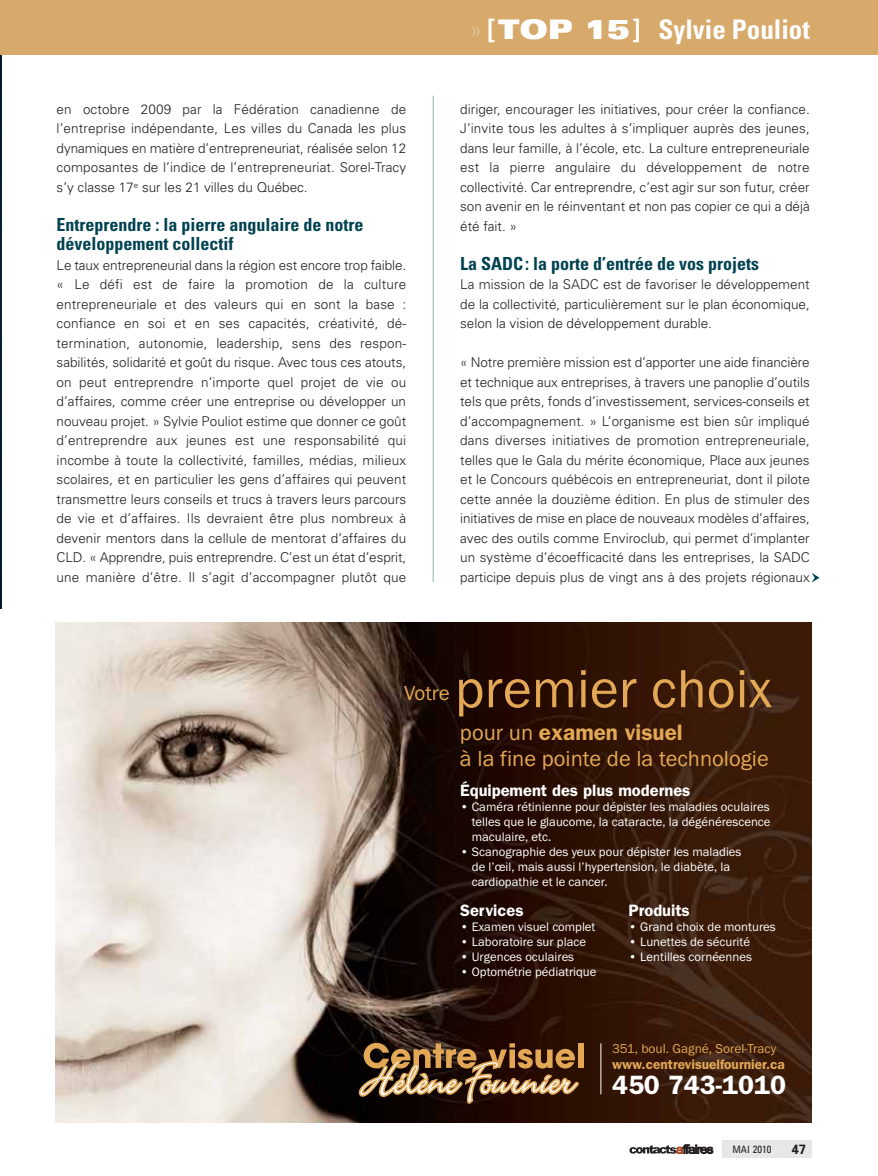
<style>
.page{position:relative;width:878px;height:1176px;background:#fff}
.page>*{position:absolute;margin:0;border:0;box-sizing:border-box;transform-origin:0 0}
.t1{font:55.5px "Franklin Gothic";color:#e2a855}
.t2{font:700 condensed 27px "Univers";color:#fff}
.t3{font:600 26.55px "Franklin Gothic";color:#fff}
.t4{font:22.5px/25.5px "Franklin Gothic";color:#e2a855}
.t5{font:21px "Franklin Gothic";letter-spacing:-.005em;color:#e2a855}
.t6{font:700 condensed 18px/19.5px "Univers";color:#004250}
.t7{font:600 16.5px "Franklin Gothic";color:#fff}
.t8{font:600 13.65px "Franklin Gothic";color:#e2a855}
.t9{font:300 13.5px/19.5px "Univers";color:#231f20;text-align:justify}
.t10{font:700 13.5px "Univers";color:#231f20}
.t11{font:13.35px "Franklin Gothic";color:#e2a855}
.t12{font:12.75px/15px "Franklin Gothic";color:#fff;text-align:justify}
.t13{font:condensed 10.5px "Univers";color:#231f20}
.s1{font-weight:300;color:#e4c194}
.s2{font-weight:900;font-stretch:expanded}
.s3{font-weight:600}
.s4{font-size:10.2px}
</style>
<div class="page">
<div style="left:722px;top:1140px;width:89px;height:17px;background:#e6e7e8"></div>
<svg style="left:629px;top:1144px;width:84px;height:9px"></svg>
<img style="left:0;top:55px;width:1px;height:554px">
<div style="left:1px;top:0;width:877px;height:55px;background:#d7a96b"></div>
<hr style="left:0;top:0;width:1px;height:55px;background:#d7a96b">
<hr style="left:433px;top:96px;width:1px;height:486px;background:#90b1bc">
<svg style="left:811px;top:573px;width:8px;height:10px"></svg>
<img style="left:55px;top:622px;width:756px;height:500px">
<div style="left:578px;top:1043px;width:5px;height:24px;background:#e2a855"></div>
<svg style="left:359px;top:1042px;width:220px;height:61px"></svg>
<hr style="left:600px;top:1043px;width:1px;height:51px;background:#fff">
<p class="t9" style="left:57px;top:100px;width:351px">en octobre 2009 par la Fédération canadienne de l’entreprise indépendante, Les villes du Canada les plus dynamiques en matière d’entrepreneuriat, réalisée selon 12 composantes de l’indice de l’entrepreneuriat. Sorel-Tracy s’y classe 17<sup>e</sup> sur les 21 villes du Québec.</p>
<h3 class="t6" style="left:57px;top:216px;width:308px">Entreprendre : la pierre angulaire de notre développement collectif</h3>
<p class="t9" style="left:57px;top:256px;width:351px">Le taux entrepreneurial dans la région est encore trop faible. « Le défi est de faire la promotion de la culture entrepreneuriale et des valeurs qui en sont la base : confiance en soi et en ses capacités, créativité, dé - termination, autonomie, leadership, sens des respon - sabilités, solidarité et goût du risque. Avec tous ces atouts, on peut entreprendre n’importe quel projet de vie ou d’affaires, comme créer une entreprise ou développer un nouveau projet. » Sylvie Pouliot estime que donner ce goût d’entreprendre aux jeunes est une responsabilité qui incombe à toute la collectivité, familles, médias, milieux scolaires, et en particulier les gens d’affaires qui peuvent transmettre leurs conseils et trucs à travers leurs parcours de vie et d’affaires. Ils devraient être plus nombreux à devenir mentors dans la cellule de mentorat d’affaires du CLD. « Apprendre, puis entreprendre. C’est un état d’esprit, une manière d’être. Il s’agit d’accompagner plutôt que</p>
<h2 class="t2" style="left:471px;top:19px;width:340px"><span class="s1">»</span> [<span class="s2">TOP 15</span>] Sylvie Pouliot</h2>
<p class="t9" style="left:460px;top:100px;width:351px">diriger, encourager les initiatives, pour créer la confiance.<br>J’invite tous les adultes à s’impliquer auprès des jeunes, dans leur famille, à l’école, etc. La culture entrepreneuriale est la pierre angulaire du développement de notre collectivité. Car entreprendre, c’est agir sur son futur, créer son avenir en le réinventant et non pas copier ce qui a déjà été fait. »</p>
<h3 class="t6" style="left:460px;top:255px;width:300px">La SADC: la porte d’entrée de vos projets</h3>
<p class="t9" style="left:460px;top:276px;width:351px">La mission de la SADC est de favoriser le développement de la collectivité, particulièrement sur le plan économique, selon la vision de développement durable.</p>
<p class="t9" style="left:460px;top:354px;width:351px">« Notre première mission est d’apporter une aide financière et technique aux entreprises, à travers une panoplie d’outils tels que prêts, fonds d’investissement, services-conseils et d’accompagnement. » L’organisme est bien sûr impliqué dans diverses initiatives de promotion entrepreneuriale, telles que le Gala du mérite économique, Place aux jeunes et le Concours québécois en entrepreneuriat, dont il pilote cette année la douzième édition. En plus de stimuler des initiatives de mise en place de nouveaux modèles d’affaires, avec des outils comme Enviroclub, qui permet d’implanter un système d’écoefficacité dans les entreprises, la SADC participe depuis plus de vingt ans à des projets régionaux</p>
<h3 class="t5" style="left:404px;top:685px;width:47px">Votre</h3>
<h1 class="t1" style="left:455px;top:669px;width:319px">premier choix</h1>
<h3 class="t4" style="left:460px;top:721px;width:310px">pour un <span class="s3">examen visuel<br></span>à la fine pointe de la technologie</h3>
<p class="t7" style="left:460px;top:784px;width:232px">Équipement des plus modernes</p>
<p class="t12" style="left:472px;top:800px;width:300px;text-indent:-12px">• Caméra rétinienne pour dépister les maladies oculaires telles que le glaucome, la cataracte, la dégénérescence maculaire, etc.</p>
<p class="t12" style="left:472px;top:845px;width:271px;text-align:left;text-indent:-12px">• Scanographie des yeux pour dépister les maladies de l’œil, mais aussi l’hypertension, le diabète, la cardiopathie et le cancer.</p>
<p class="t7" style="left:460px;top:904px;width:65px">Services</p>
<p class="t12" style="left:460px;top:920px;width:137px">• Examen visuel complet</p>
<p class="t12" style="left:460px;top:935px;width:127px">• Laboratoire sur place</p>
<p class="t12" style="left:460px;top:950px;width:116px">• Urgences oculaires</p>
<p class="t12" style="left:460px;top:965px;width:138px">• Optométrie pédiatrique</p>
<p class="t7" style="left:628px;top:904px;width:63px">Produits</p>
<p class="t12" style="left:628px;top:920px;width:149px">• Grand choix de montures</p>
<p class="t12" style="left:628px;top:935px;width:123px">• Lunettes de sécurité</p>
<p class="t12" style="left:628px;top:950px;width:125px">• Lentilles cornéennes</p>
<p class="t11" style="left:612px;top:1043px;width:166px">351, boul. Gagné, Sorel-Tracy</p>
<p class="t8" style="left:612px;top:1059px;width:174px">www.centrevisuelfournier.ca</p>
<h3 class="t3" style="left:612px;top:1075px;width:175px">450 743-1010</h3>
<p class="t13" style="left:732px;top:1145px;width:41px"><span class="s4">MAI</span> 2010</p>
<p class="t10" style="left:791px;top:1144px;width:16px">47</p>
</div>
